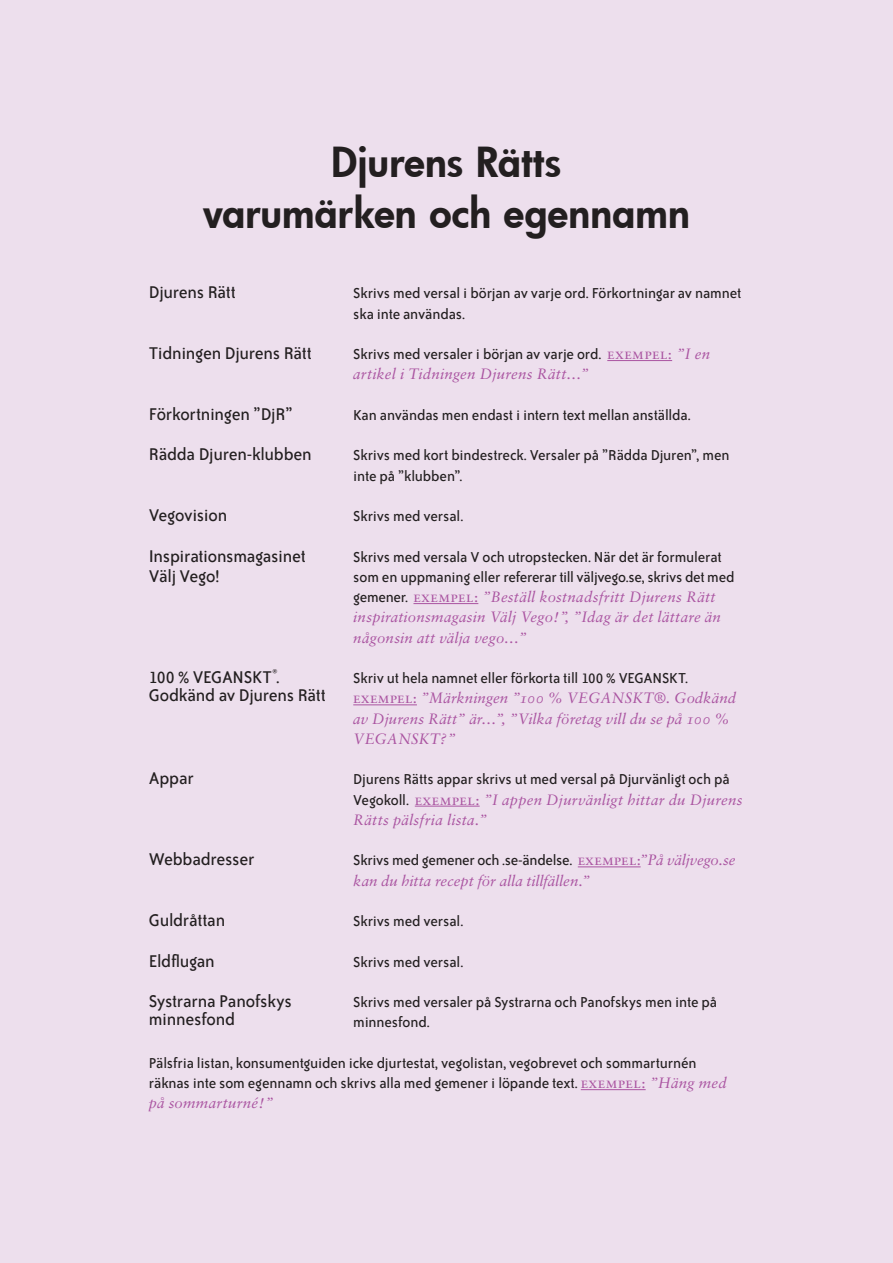
<style>
.page{position:relative;width:893px;height:1263px;background:#eddfed}
.page>*{position:absolute;margin:0;border:0;box-sizing:border-box;transform-origin:0 0}
.t1{font:800 40.5px/51px "Futura";letter-spacing:.005em;color:#231f20;text-align:center}
.t2{font:19.5px/40.5px "Bailey Sans ITC";letter-spacing:-.015em;color:#231f20}
.t3{font:16.5px/20.2px "Bailey Sans ITC";letter-spacing:-.01em;color:#231f20}
.t4{font:15px/20.2px "Sabon Italic Os F";letter-spacing:.01em;color:#aa54a1}
.t5{font:15px "Sabon Italic Os F";letter-spacing:-.01em;color:#aa54a1}
.s1{font-family:"Sabon Roman SC";font-size:15px;color:#aa54a1}
.s2{font-family:"Sabon Italic Os F";font-size:15px;color:#aa54a1}
.s3{font-family:"Bailey Sans ITC";font-size:16.5px;color:#231f20}
.s4{font-family:"Sabon Roman SC"}
</style>
<div class="page">
<hr style="left:607px;top:360px;width:65px;height:1px;background:#aa54a1">
<hr style="left:413px;top:603px;width:65px;height:1px;background:#aa54a1">
<hr style="left:353px;top:704px;width:64px;height:1px;background:#aa54a1">
<hr style="left:415px;top:806px;width:65px;height:1px;background:#aa54a1">
<hr style="left:578px;top:866px;width:63px;height:1px;background:#aa54a1">
<hr style="left:581px;top:1089px;width:65px;height:1px;background:#aa54a1">
<h1 class="t1" style="left:203px;top:135px;width:488px">Djurens Rätts<br>varumärken och egennamn</h1>
<p class="t2" style="left:149px;top:272px;width:89px">Djurens Rätt</p>
<p class="t3" style="left:353px;top:283px;width:390px">Skrivs med versal i början av varje ord. Förkortningar av namnet ska inte användas.</p>
<p class="t3" style="left:353px;top:343px;width:358px">Skrivs med versaler i början av varje ord. <span class="s1">exempel:</span> <span class="s2">”I en</span></p>
<p class="t4" style="left:353px;top:364px;width:237px">artikel i Tidningen Djurens Rätt…”</p>
<p class="t3" style="left:353px;top:404px;width:339px">Kan användas men endast i intern text mellan anställda.</p>
<p class="t3" style="left:353px;top:445px;width:378px">Skrivs med kort bindestreck. Versaler på ”Rädda Djuren”, men inte på ”klubben”.</p>
<p class="t3" style="left:353px;top:505px;width:112px">Skrivs med versal.</p>
<p class="t3" style="left:353px;top:546px;width:383px">Skrivs med versala V och utropstecken. När det är formulerat som en uppmaning eller refererar till väljvego.se, skrivs det med</p>
<p class="t4" style="left:353px;top:587px;width:369px"><span class="s3">gemener.</span> <span class="s4">exempel:</span> ”Beställ kostnadsfritt Djurens Rätt inspirationsmagasin Välj Vego!”, ”Idag är det lättare än någonsin att välja vego…”</p>
<p class="t3" style="left:353px;top:667px;width:336px">Skriv ut hela namnet eller förkorta till 100 % VEGANSKT.</p>
<p class="t4" style="left:353px;top:688px;width:384px"><span class="s4">exempel:</span> ”Märkningen ”100 % VEGANSKT®. Godkänd av Djurens Rätt” är…”, ”Vilka företag vill du se på 100 %<br>VEGANSKT?”</p>
<p class="t3" style="left:353px;top:769px;width:378px">Djurens Rätts appar skrivs ut med versal på Djurvänligt och på</p>
<p class="t4" style="left:353px;top:789px;width:391px"><span class="s3">Vegokoll.</span> <span class="s4">exempel:</span> ”I appen Djurvänligt hittar du Djurens<br>Rätts pälsfria lista.”</p>
<p class="t3" style="left:353px;top:850px;width:384px">Skrivs med gemener och .se-ändelse. <span class="s1">exempel:</span> <span class="s2">”På väljvego.se</span></p>
<p class="t5" style="left:353px;top:872px;width:238px">kan du hitta recept för alla tillfällen.”</p>
<p class="t3" style="left:353px;top:910px;width:112px">Skrivs med versal.</p>
<p class="t3" style="left:353px;top:951px;width:112px">Skrivs med versal.</p>
<p class="t3" style="left:353px;top:991px;width:365px">Skrivs med versaler på Systrarna och Panofskys men inte på minnesfond.</p>
<p class="t3" style="left:149px;top:1052px;width:579px">Pälsfria listan, konsumentguiden icke djurtestat, vegolistan, vegobrevet och sommarturnén räknas inte som egennamn och skrivs alla med gemener i löpande text. <span class="s1">exempel:</span> <span class="s2">”Häng med</span></p>
<p class="t4" style="left:149px;top:1093px;width:126px">på sommarturné!”</p>
<p class="t2" style="left:149px;top:332px;width:165px">Tidningen Djurens Rätt</p>
<p class="t2" style="left:149px;top:393px;width:164px">Förkortningen ”DjR”<br>Rädda Djuren-klubben</p>
<p class="t2" style="left:149px;top:494px;width:158px">Vegovision<br>Inspirationsmagasinet</p>
<p class="t2" style="left:149px;top:555px;width:72px">Välj Vego!</p>
<p class="t2" style="left:149px;top:668px;width:179px;line-height:18px">100 % VEGANSKT®.<br>Godkänd av Djurens Rätt</p>
<p class="t2" style="left:149px;top:758px;width:46px">Appar</p>
<p class="t2" style="left:149px;top:839px;width:107px">Webbadresser</p>
<p class="t2" style="left:149px;top:899px;width:145px">Guldråttan<br>Eldflugan<br>Systrarna Panofskys</p>
<p class="t2" style="left:149px;top:998px;width:88px">minnesfond</p>
</div>
